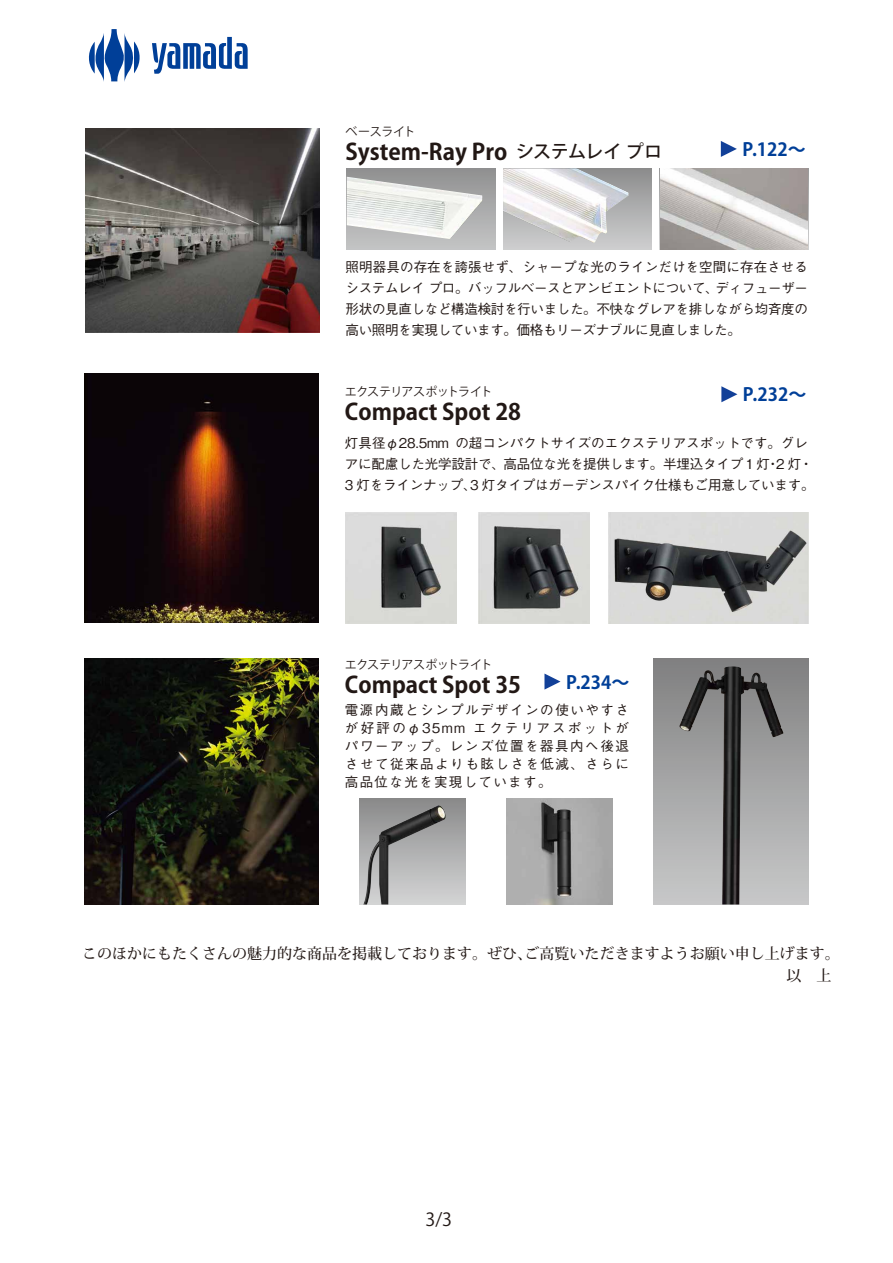
<style>
.page{position:relative;width:893px;height:1263px;background:#fff}
.page>*{position:absolute;margin:0;border:0;box-sizing:border-box;transform-origin:0 0}
.t1{font:700 22.5px "Koz Go Pr 6 N";color:#221815}
.t2{font:700 18px "Koz Go Pr 6 N";color:#003f98}
.t3{font:18px "Koz Go Pr 6 N";color:#221815}
.t4{font:500 15px/22px "Koz Min Pr 6 N";color:#221815}
.t5{font:500 13.5px/21px "Gothic BBB Pro";letter-spacing:-.015em;color:#221815;text-align:justify}
.t6{font:12px "Koz Go Pr 6 N";letter-spacing:-.03em;color:#221815}
.s1{font-weight:500;font-size:18px}
</style>
<div class="page">
<svg style="left:88px;top:29px;width:52px;height:53px"></svg>
<svg style="left:152px;top:37px;width:96px;height:37px"></svg>
<img style="left:85px;top:129px;width:234px;height:204px">
<div style="left:347px;top:168px;width:149px;height:81px;background:linear-gradient(to bottom,#909091,#c4c5c5)"></div>
<img style="left:347px;top:177px;width:136px;height:62px">
<div style="left:503px;top:168px;width:149px;height:81px;background:linear-gradient(to bottom,#8c8c8d,#cfcfd0)"></div>
<img style="left:503px;top:168px;width:126px;height:75px">
<img style="left:661px;top:168px;width:147px;height:81px">
<svg style="left:721px;top:141px;width:16px;height:16px"></svg>
<svg style="left:721px;top:386px;width:16px;height:16px"></svg>
<img style="left:85px;top:373px;width:233px;height:250px">
<img style="left:346px;top:513px;width:110px;height:110px">
<img style="left:479px;top:513px;width:111px;height:110px">
<img style="left:609px;top:513px;width:199px;height:110px">
<div style="left:654px;top:658px;width:154px;height:246px;background:linear-gradient(to bottom,#808081,#c8c8c9)"></div>
<img style="left:679px;top:666px;width:105px;height:238px">
<svg style="left:544px;top:673px;width:16px;height:17px"></svg>
<img style="left:85px;top:658px;width:233px;height:246px">
<div style="left:359px;top:798px;width:107px;height:106px;background:linear-gradient(to bottom,#8a8a8a,#d3d4d4)"></div>
<img style="left:363px;top:805px;width:83px;height:99px">
<img style="left:507px;top:798px;width:106px;height:106px">
<p class="t6" style="left:346px;top:125px;width:71px">ベースライト</p>
<h1 class="t1" style="left:346px;top:139px;width:318px">System-Ray Pro <span class="s1">システムレイ プロ</span></h1>
<h2 class="t2" style="left:742px;top:139px;width:65px">P.122～</h2>
<p class="t5" style="left:346px;top:254px;width:464px">照明器具の存在を誇張せず、シャープな光のラインだけを空間に存在させるシステムレイプロ。バッフルベースとアンビエントについて、ディフューザー形状の見直しなど構造検討を行いました。不快なグレアを排しながら均斉度の高い照明を実現しています。価格もリーズナブルに見直しました。</p>
<p class="t6" style="left:345px;top:385px;width:149px">エクステリアスポットライト</p>
<h2 class="t2" style="left:743px;top:384px;width:65px">P.232～</h2>
<h1 class="t1" style="left:345px;top:399px;width:178px">Compact Spot 28</h1>
<p class="t5" style="left:345px;top:431px;width:471px;text-align:left">灯具径φ28.5mm の超コンパクトサイズのエクステリアスポットです。グレアに配慮した光学設計で、高品位な光を提供します。半埋込タイプ１灯・2 灯・<br>3 灯をラインナップ、3 灯タイプはガーデンスパイク仕様もご用意しています。</p>
<p class="t6" style="left:345px;top:658px;width:149px">エクステリアスポットライト</p>
<h1 class="t1" style="left:345px;top:672px;width:178px">Compact Spot 35</h1>
<p class="t5" style="left:345px;top:699px;width:285px;line-height:18px">電源内蔵とシンプルデザインの使いやすさが好評のφ35mm エクテリアスポットがパワーアップ。レンズ位置を器具内へ後退させて従来品よりも眩しさを低減、さらに高品位な光を実現しています。</p>
<h2 class="t2" style="left:566px;top:672px;width:65px">P.234～</h2>
<p class="t4" style="left:786px;top:943px;width:55px;text-indent:-704px">このほかにもたくさんの魅力的な商品を掲載しております。ぜひ、ご高覧いただきますようお願い申し上げます。以　上</p>
<h2 class="t3" style="left:425px;top:1209px;width:28px">3/3</h2>
</div>
